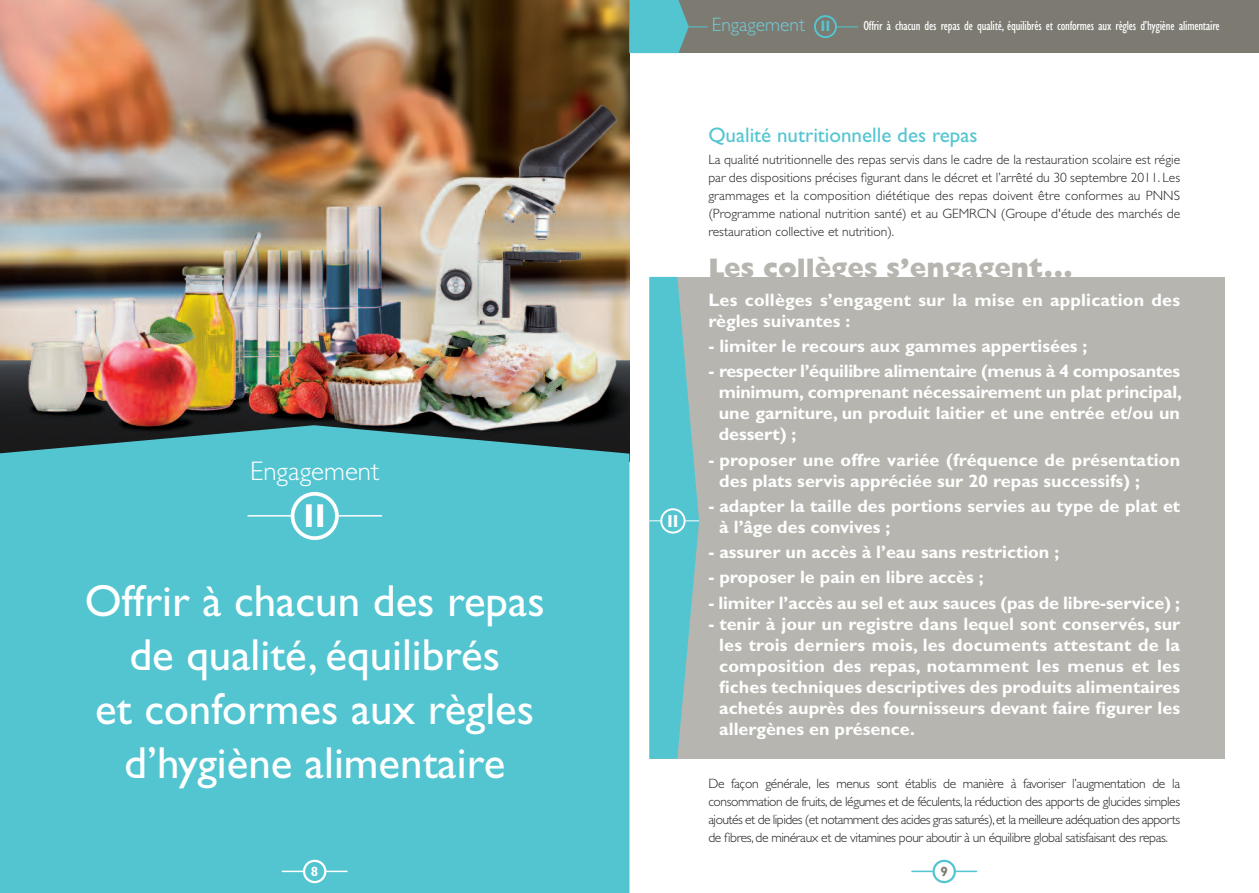
<style>
.page{position:relative;width:1259px;height:893px;background:#fff}
.page>*{position:absolute;margin:0;border:0;box-sizing:border-box;transform-origin:0 0}
.t1{font:45px/54px "Gill Sans Std";color:#fff;text-align:center}
.t2{font:700 33.3px "Gill Sans Std";color:#fff}
.t3{font:800 27px "Gill Sans Std";color:#b6b5af}
.t4{font:300 27px "Gill Sans Std";color:#fff}
.t5{font:21px "Gill Sans Std";color:#53c5d1}
.t6{font:300 19.5px "Gill Sans Std";color:#72ccd7}
.t7{font:700 18px/21px "Gill Sans Std";color:#fff}
.t8{font:700 17.55px "Gill Sans Std";color:#fff}
.t9{font:300 13.5px/18px "Gill Sans Std";letter-spacing:-.02em;color:#231f20;text-align:justify}
.t10{font:condensed 13.5px "Gill Sans Std";letter-spacing:-.015em;color:#fff}
.t11{font:700 13.5px "Gill Sans Std";color:#fff}
.t12{font:700 13.5px "Gill Sans Std";color:#7c7a71}
.s1{font-weight:700;font-size:15px;color:#53c5d1}
</style>
<div class="page">
<div style="left:650px;top:277px;width:575px;height:482px;background:#b6b5af"></div>
<img style="left:0;top:0;width:629px;height:425px">
<div style="left:0;top:425px;width:629px;height:468px;background:#53c5d1"></div>
<svg style="left:291px;top:492px;width:48px;height:48px"></svg>
<hr style="left:247px;top:515px;width:44px;height:2px;background:#fff">
<hr style="left:338px;top:515px;width:44px;height:2px;background:#fff">
<div style="left:629px;top:0;width:630px;height:53px;background:#7c7a71"></div>
<svg style="left:911px;top:860px;width:66px;height:23px"></svg>
<svg style="left:282px;top:860px;width:65px;height:23px"></svg>
<svg style="left:814px;top:15px;width:44px;height:23px"></svg>
<svg style="left:629px;top:0;width:78px;height:53px"></svg>
<svg style="left:649px;top:277px;width:50px;height:482px"></svg>
<p class="t6" style="left:712px;top:17px;width:120px">Engagement <span class="s1">II</span></p>
<p class="t10" style="left:863px;top:20px;width:358px">Offrir à chacun des repas de qualité, équilibrés et conformes aux règles d’hygiène alimentaire</p>
<p class="t5" style="left:708px;top:127px;width:271px">Qualité nutritionnelle des repas</p>
<p class="t9" style="left:708px;top:152px;width:473px">La qualité nutritionnelle des repas servis dans le cadre de la restauration scolaire est régie par des dispositions précises figurant dans le décret et l’arrêté du 30 septembre 2011. Les grammages et la composition diététique des repas doivent être conformes au PNNS (Programme national nutrition santé) et au GEMRCN (Groupe d'étude des marchés de restauration collective et nutrition).</p>
<h3 class="t4" style="left:250px;top:460px;width:131px">Engagement</h3>
<h2 class="t2" style="left:304px;top:503px;width:24px">II</h2>
<h1 class="t1" style="left:85px;top:578px;width:461px">Offrir à chacun des repas de qualité, équilibrés<br>et conformes aux règles d’hygiène alimentaire</h1>
<p class="t8" style="left:667px;top:514px;width:13px">II</p>
<h3 class="t3" style="left:708px;top:258px;width:366px">Les collèges s’engagent...</h3>
<p class="t7" style="left:708px;top:291px;width:473px">Les collèges s’engagent sur la mise en application des règles suivantes :</p>
<p class="t7" style="left:708px;top:337px;width:381px">- limiter le recours aux gammes appertisées ;</p>
<p class="t7" style="left:719px;top:362px;width:464px;text-align:justify;text-indent:-10px">- respecter l’équilibre alimentaire (menus à 4 composantes minimum, comprenant nécessairement un plat principal, une garniture, un produit laitier et une entrée et/ou un dessert) ;</p>
<p class="t7" style="left:719px;top:451px;width:462px;text-indent:-11px">- proposer une offre variée (fréquence de présentation des plats servis appréciée sur 20 repas successifs) ;</p>
<p class="t7" style="left:719px;top:497px;width:462px;text-indent:-11px">- adapter la taille des portions servies au type de plat et à l’âge des convives ;</p>
<p class="t7" style="left:708px;top:543px;width:352px">- assurer un accès à l’eau sans restriction ;</p>
<p class="t7" style="left:708px;top:568px;width:277px">- proposer le pain en libre accès ;</p>
<p class="t7" style="left:708px;top:594px;width:473px">- limiter l’accès au sel et aux sauces (pas de libre-service) ;</p>
<p class="t7" style="left:719px;top:615px;width:462px;text-align:justify;text-indent:-11px">- tenir à jour un registre dans lequel sont conservés, sur les trois derniers mois, les documents attestant de la composition des repas, notamment les menus et les fiches techniques descriptives des produits alimentaires achetés auprès des fournisseurs devant faire figurer les allergènes en présence.</p>
<p class="t9" style="left:708px;top:776px;width:473px">De façon générale, les menus sont établis de manière à favoriser l’augmentation de la consommation de fruits, de légumes et de féculents, la réduction des apports de glucides simples ajoutés et de lipides (et notamment des acides gras saturés),et la meilleure adéquation des apports de fibres, de minéraux et de vitamines pour aboutir à un équilibre global satisfaisant des repas.</p>
<p class="t11" style="left:311px;top:866px;width:9px">8</p>
<p class="t12" style="left:940px;top:866px;width:9px">9</p>
</div>
